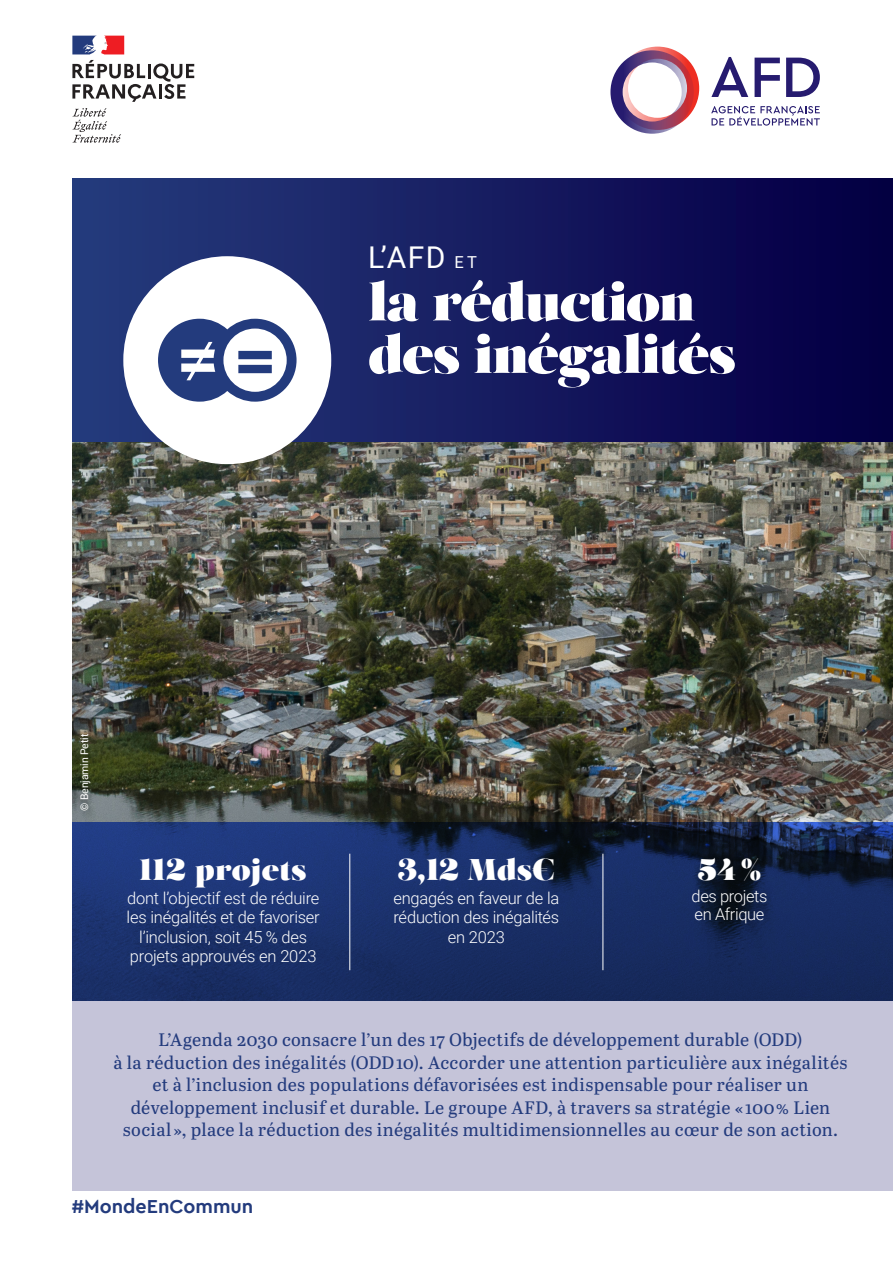
<style>
.page{position:relative;width:893px;height:1263px;background:#fff}
.page>*{position:absolute;margin:0;border:0;box-sizing:border-box;transform-origin:0 0}
.COUV_Titre{font:54px/52.5px "Salome";letter-spacing:-.03em;color:#fff}
.COUVERTURE_-_Texte_courant{font:30px "Salome";letter-spacing:.005em;color:#fff}
.Chiffre_Clé_-_L1{font:30px "Salome";letter-spacing:.005em;color:#fff}
.t1{font:30px "Roboto";color:#fff}
.t2{font:700 19.65px "Cera";color:#233b7d}
.COUVERTURE_-_Texte_courant-2{font:18px/22.5px "Abril Text";letter-spacing:.015em;color:#233b7d;text-align:center}
.COUVERTURE_-_Texte_courant-3{font:300 16.5px/19.5px "Roboto";letter-spacing:-.015em;color:#fff;text-align:center}
.copyright{font:10.5px "Roboto";letter-spacing:-.01em;color:#fff}
.s1{font-size:16.5px}
</style>
<div class="page">
<img style="left:72px;top:441px;width:821px;height:382px">
<div style="left:72px;top:1001px;width:821px;height:190px;background:#c5c4d9"></div>
<svg style="left:72px;top:823px;width:821px;height:178px;background:#182c60"></svg>
<div style="left:72px;top:179px;width:821px;height:262px;background:linear-gradient(to right,#273d7e,#040043)"></div>
<hr style="left:349px;top:854px;width:1px;height:116px;background:#fff">
<hr style="left:603px;top:854px;width:1px;height:116px;background:#fff">
<svg style="left:72px;top:60px;width:122px;height:42px"></svg>
<svg style="left:72px;top:108px;width:49px;height:35px"></svg>
<svg style="left:72px;top:36px;width:52px;height:18px"></svg>
<svg style="left:610px;top:47px;width:89px;height:87px"></svg>
<svg style="left:711px;top:57px;width:37px;height:40px"></svg>
<svg style="left:755px;top:58px;width:25px;height:39px"></svg>
<svg style="left:786px;top:58px;width:34px;height:39px"></svg>
<svg style="left:711px;top:106px;width:109px;height:20px"></svg>
<div style="left:123px;top:256px;width:208px;height:208px;background:#fff;border-radius:50%"></div>
<svg style="left:158px;top:319px;width:139px;height:83px"></svg>
<p class="t1" style="left:368px;top:236px;width:110px">L’AFD <span class="s1">E T</span></p>
<p class="COUV_Titre" style="left:368px;top:275px;width:369px">la réduction des inégalités</p>
<p class="copyright" style="left:77px;top:811px;width:79px;rotate:-90deg">© Benjamin Petit</p>
<p class="Chiffre_Clé_-_L1" style="left:140px;top:850px;width:169px">112 projets</p>
<p class="COUVERTURE_-_Texte_courant-3" style="left:127px;top:888px;width:195px">dont l’objectif est de réduire les inégalités et de favoriser l’inclusion, soit 45 % des projets approuvés en 2023</p>
<p class="COUVERTURE_-_Texte_courant" style="left:398px;top:849px;width:158px">3,12 Mds€</p>
<p class="COUVERTURE_-_Texte_courant-3" style="left:393px;top:887px;width:168px">engagés en faveur de la réduction des inégalités en 2023</p>
<p class="COUVERTURE_-_Texte_courant" style="left:697px;top:849px;width:66px">54%</p>
<p class="COUVERTURE_-_Texte_courant-3" style="left:691px;top:887px;width:77px;line-height:18px;text-align:left">des projets en Afrique</p>
<p class="COUVERTURE_-_Texte_courant-2" style="left:113px;top:1027px;width:736px">L’Agenda 2030 consacre l’un des 17 Objectifs de développement durable (ODD)<br>à la réduction des inégalités (ODD 10). Accorder une attention particulière aux inégalités et à l’inclusion des populations défavorisées est indispensable pour réaliser un développement inclusif et durable. Le groupe AFD, à travers sa stratégie « 100 % Lien social », place la réduction des inégalités multidimensionnelles au cœur de son action.</p>
<p class="t2" style="left:72px;top:1193px;width:183px">#MondeEnCommun</p>
</div>
